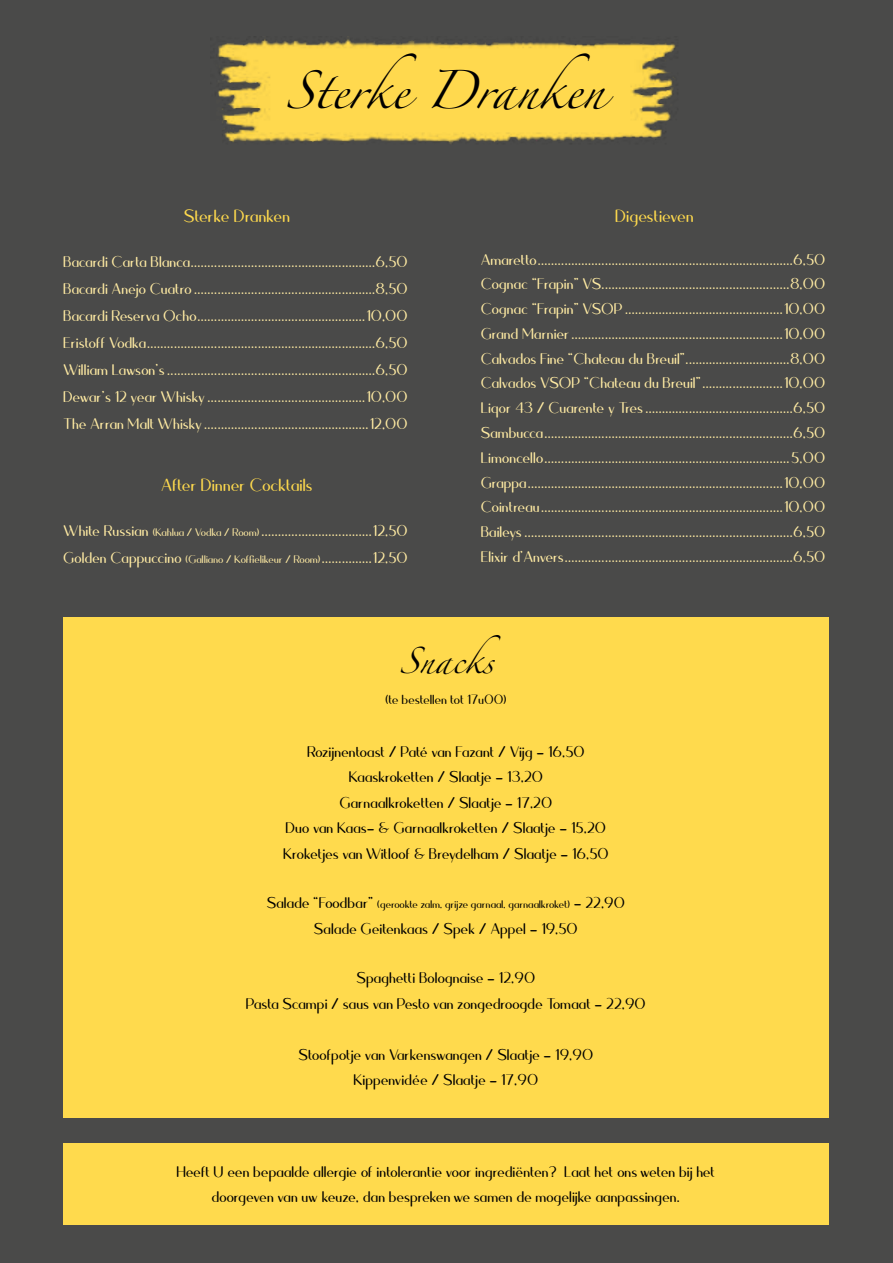
<style>
.page{position:relative;width:893px;height:1263px;background:#4a4a49}
.page>*{position:absolute;margin:0;border:0;box-sizing:border-box;transform-origin:0 0}
.t1{font:34.5px "Zapfino";color:#000}
.t2{font:24px "Quesha";color:#ffda4d}
.t3{font:24px "Zapfino";color:#000}
.t4{font:21px/24.8px "Quesha";color:#ffeba3;text-align:justify}
.t5{font:21px/25.5px "Quesha";color:#000;text-align:center}
.t6{font:18px "Quesha";color:#000}
.t7{font:15px "Quesha";color:#000}
.s1{font-size:15px}
.s2{font-size:21px}
</style>
<div class="page">
<img style="left:218px;top:39px;width:457px;height:105px">
<div style="left:64px;top:617px;width:765px;height:608px;background:#ffda4d"></div>
<div style="left:53px;top:1118px;width:788px;height:25px;background:#4a4a49"></div>
<h1 class="t1" style="left:285px;top:76px;width:321px">Sterke Dranken</h1>
<p class="t2" style="left:184px;top:206px;width:108px">Sterke Dranken</p>
<p class="t4" style="left:64px;top:249px;width:346px;line-height:27px">Bacardi Carta Blanca.......................................................6,50<br>Bacardi Anejo Cuatro......................................................8,50<br>Bacardi Reserva Ocho..................................................10,00<br>Eristoff Vodka....................................................................6,50<br>William Lawson’s..............................................................6,50<br>Dewar’s 12 year Whisky...............................................10,00<br>The Arran Malt Whisky.................................................12,00</p>
<p class="t2" style="left:162px;top:475px;width:153px">After Dinner Cocktails</p>
<p class="t4" style="left:64px;top:518px;width:346px;line-height:27px">White Russian <span class="s1">(Kahlua / Vodka / Room)</span> .................................12,50<br>Golden Cappuccino <span class="s1">(Galliano / Koffielikeur / Room)</span>...............12,50</p>
<p class="t2" style="left:616px;top:206px;width:80px">Digestieven</p>
<p class="t4" style="left:481px;top:247px;width:346px">Amaretto............................................................................6,50<br>Cognac “Frapin” VS........................................................8,00<br>Cognac “Frapin” VSOP ...............................................10,00<br>Grand Marnier...............................................................10,00<br>Calvados Fine “Chateau du Breuil”...............................8,00<br>Calvados VSOP “Chateau du Breuil”........................10,00<br>Liqor 43 / Cuarente y Tres............................................6,50<br>Sambucca..........................................................................6,50<br>Limoncello.........................................................................5,00<br>Grappa............................................................................10,00<br>Cointreau........................................................................10,00<br>Baileys................................................................................6,50<br>Elixir d’Anvers....................................................................6,50</p>
<p class="t3" style="left:399px;top:650px;width:103px">Snacks</p>
<p class="t6" style="left:386px;top:692px;width:123px">(te bestellen tot 17u00)</p>
<p class="t5" style="left:284px;top:739px;width:327px">Rozijnentoast / Paté van Fazant / Vijg - 16,50<br>Kaaskroketten / Slaatje - 13,20<br>Garnaalkroketten / Slaatje - 17,20<br>Duo van Kaas- &amp; Garnaalkroketten / Slaatje - 15,20<br>Kroketjes van Witloof &amp; Breydelham / Slaatje - 16,50</p>
<p class="t7" style="left:267px;top:898px;width:360px"><span class="s2">Salade “Foodbar”</span> (gerookte zalm, grijze garnaal, garnaalkroket) <span class="s2">- 22,90</span></p>
<p class="t5" style="left:315px;top:916px;width:265px">Salade Geitenkaas / Spek / Appel - 19,50</p>
<p class="t5" style="left:247px;top:966px;width:401px">Spaghetti Bolognaise - 12,90<br>Pasta Scampi / saus van Pesto van zongedroogde Tomaat - 22,90</p>
<p class="t5" style="left:299px;top:1042px;width:296px">Stoofpotje van Varkenswangen / Slaatje - 19,90<br>Kippenvidée / Slaatje - 17,90</p>
<p class="t5" style="left:177px;top:1159px;width:540px">Heeft U een bepaalde allergie of intolerantie voor ingrediënten? Laat het ons weten bij het doorgeven van uw keuze, dan bespreken we samen de mogelijke aanpassingen.</p>
</div>
